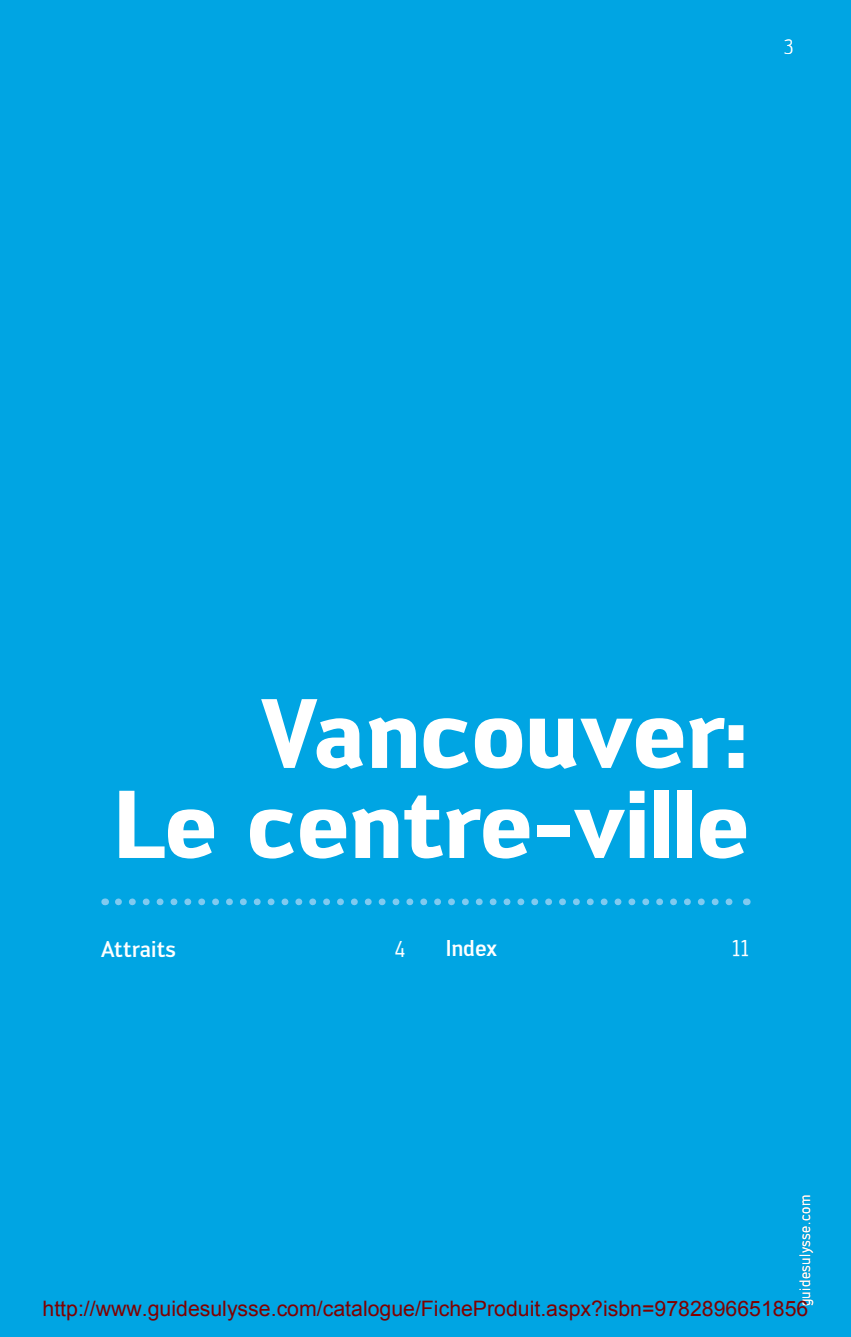
<style>
.page{position:relative;width:851px;height:1337px;background:#fff}
.page>*{position:absolute;margin:0;border:0;box-sizing:border-box;transform-origin:0 0}
.t1{font:700 96.75px "Engel";letter-spacing:-.01em;color:#fff;scale:.95 1}
.t2{font:700 94.5px "Engel";letter-spacing:-.01em;color:#fff;scale:.95 1}
.t3{font:500 22.5px "Engel";letter-spacing:-.01em;color:#fff;scale:.95 1}
.t4{font:22.5px "Engel";color:#fff;scale:.95 1}
.t5{font:21.38px "Arial";color:#800000}
.t6{font:300 20.25px "Engel";color:#fff}
.t7{font:14.62px "Engel";letter-spacing:.03em;color:#fff}
</style>
<div class="page">
<div style="left:0;top:0;width:850px;height:1336px;background:#00a5e3"></div>
<svg style="left:118px;top:898px;width:615px;height:7px"></svg>
<p class="t6" style="left:783px;top:35px;width:11px">3</p>
<h1 class="t1" style="left:260px;top:675px;width:517px">Vancouver:</h1>
<h2 class="t2" style="left:114px;top:767px;width:670px">Le centre-ville</h2>
<p class="t3" style="left:101px;top:936px;width:80px">Attraits</p>
<p class="t4" style="left:394px;top:936px;width:13px">4</p>
<p class="t3" style="left:445px;top:934px;width:56px">Index</p>
<p class="t4" style="left:731px;top:935px;width:20px">11</p>
<p class="t7" style="left:796px;top:1306px;width:113px;rotate:-90deg">guidesulysse.com</p>
<p class="t5" style="left:43px;top:1294px;width:767px">http://www.guidesulysse.com/catalogue/FicheProduit.aspx?isbn=9782896651856</p>
</div>
